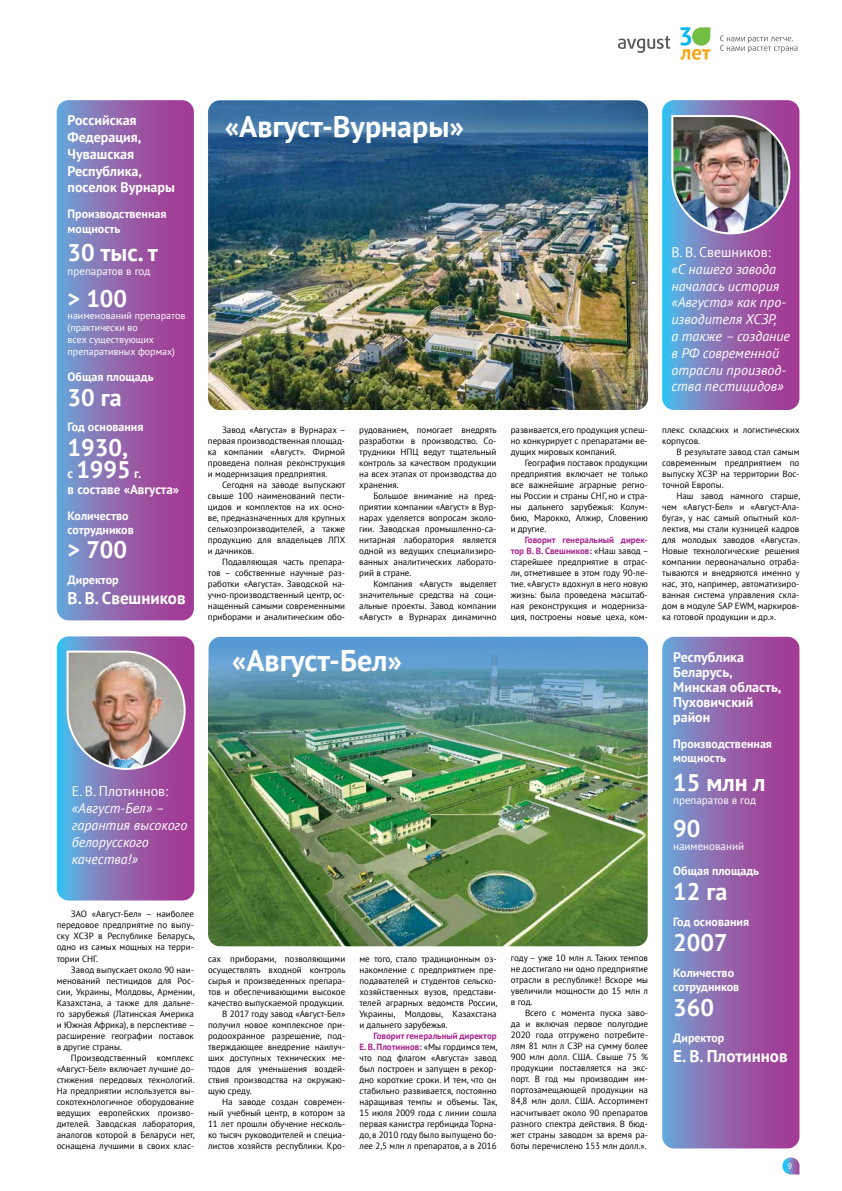
<style>
.page{position:relative;width:842px;height:1191px;background:#fff}
.page>*{position:absolute;margin:0;border:0;box-sizing:border-box;transform-origin:0 0}
.t1{font:700 30px "PT Sans";color:#fff}
.t2{font:700 24px/22px "PT Sans";color:#fff}
.t3{font:700 17px "PT Sans";color:#fff}
.t4{font:italic 14px/16.8px "PT Sans";color:#fff}
.t5{font:700 14px/16.8px "PT Sans";color:#fff}
.t6{font:14px "PT Sans";color:#fff}
.t7{font:700 13px "PT Sans";color:#fff}
.t8{font:700 12px/14.4px "PT Sans";color:#fff}
.t9{font:11px "PT Sans";color:#fff}
.t10{font:10px/12px "PT Sans";color:#fff}
.t11{font:9px/11px "PT Sans";color:#000;text-align:justify}
.t12{font:8px "PT Sans";color:#fff}
.s1{font-size:13px}
.s2{font-weight:700;color:#a8228e}
</style>
<div class="page">
<svg style="left:782px;top:1157px;width:17px;height:17px"></svg>
<svg style="left:680px;top:27px;width:30px;height:33px"></svg>
<svg style="left:618px;top:36px;width:52px;height:17px"></svg>
<svg style="left:720px;top:35px;width:77px;height:18px"></svg>
<img style="left:208px;top:100px;width:440px;height:310px">
<img style="left:208px;top:100px;width:440px;height:237px;border-radius:12px">
<img style="left:208px;top:636px;width:440px;height:310px">
<img style="left:209px;top:637px;width:439px;height:236px;border-radius:12px">
<svg style="left:662px;top:100px;width:137px;height:310px;background:#866fb5"></svg>
<img style="left:670px;top:114px;width:121px;height:121px">
<svg style="left:57px;top:636px;width:137px;height:264px;background:#947faa"></svg>
<svg style="left:57px;top:100px;width:137px;height:520px;background:#8f66ad"></svg>
<svg style="left:662px;top:637px;width:137px;height:511px;background:#8f66ae"></svg>
<h3 class="t5" style="left:68px;top:112px;width:109px">Российская<br>Федерация,<br>Чувашская<br>Республика, поселок Вурнары</h3>
<h3 class="t8" style="left:68px;top:206px;width:100px">Производственная мощность</h3>
<h2 class="t2" style="left:68px;top:241px;width:92px">30 тыс. т</h2>
<p class="t9" style="left:68px;top:264px;width:84px">препаратов в год</p>
<h2 class="t2" style="left:68px;top:287px;width:61px">&gt; 100</h2>
<p class="t10" style="left:68px;top:309px;width:119px">наименований препаратов (практически во<br>всех существующих препаративных формах)</p>
<h3 class="t8" style="left:68px;top:369px;width:87px">Общая площадь</h3>
<h2 class="t2" style="left:68px;top:386px;width:56px">30 га</h2>
<h3 class="t8" style="left:68px;top:420px;width:77px">Год основания</h3>
<h2 class="t2" style="left:68px;top:436px;width:75px">1930,<br><span class="s1">с</span> 1995 <span class="s1">г.</span></h2>
<h3 class="t7" style="left:68px;top:481px;width:113px">в составе «Августа»</h3>
<h3 class="t8" style="left:68px;top:508px;width:68px">Количество сотрудников</h3>
<h2 class="t2" style="left:68px;top:538px;width:61px">&gt; 700</h2>
<h3 class="t8" style="left:68px;top:572px;width:53px">Директор</h3>
<h3 class="t3" style="left:68px;top:587px;width:120px">В. В. Свешников</h3>
<h1 class="t1" style="left:225px;top:107px;width:241px">«Август-Вурнары»</h1>
<p class="t11" style="left:208px;top:424px;width:139px;text-indent:14px">Завод «Августа» в Вурнарах – первая производственная площад&shy;ка компании «Август». Фирмой проведена полная реконструкция и модернизация предприятия.</p>
<p class="t11" style="left:208px;top:479px;width:139px;text-indent:14px">Сегодня на заводе выпускают свыше 100 наименований пести&shy;цидов и комплектов на их осно&shy;ве, предназначенных для крупных сельхозпроизводителей, а также продукцию для владельцев ЛПХ и дачников.</p>
<p class="t11" style="left:208px;top:556px;width:139px;text-indent:14px">Подавляющая часть препара&shy;тов – собственные научные раз&shy;работки «Августа». Заводской на&shy;учно-производственный центр, ос&shy;нащенный самыми современными приборами и аналитическим обо-</p>
<p class="t11" style="left:359px;top:424px;width:139px">рудованием, помогает внедрять разработки в производство. Со&shy;трудники НПЦ ведут тщательный контроль за качеством продукции на всех этапах от производства до хранения.</p>
<p class="t11" style="left:359px;top:490px;width:139px;text-indent:14px">Большое внимание на пред&shy;приятии компании «Август» в Вур&shy;нарах уделяется вопросам эколо&shy;гии. Заводская промышленно-са&shy;нитарная лаборатория является одной из ведущих специализиро&shy;ванных аналитических лаборато&shy;рий в стране.</p>
<p class="t11" style="left:359px;top:578px;width:139px;text-indent:14px">Компания «Август» выделяет значительные средства на соци&shy;альные проекты. Завод компании «Август» в Вурнарах динамично</p>
<h1 class="t1" style="left:232px;top:641px;width:172px">«Август-Бел»</h1>
<p class="t11" style="left:511px;top:424px;width:139px">развивается, его продукция успеш&shy;но конкурирует с препаратами ве&shy;дущих мировых компаний.</p>
<p class="t11" style="left:511px;top:457px;width:139px;text-indent:14px">География поставок продукции предприятия включает не только все важнейшие аграрные регио&shy;ны России и страны СНГ, но и стра&shy;ны дальнего зарубежья: Колум&shy;бию, Марокко, Алжир, Словению и другие.</p>
<p class="t11" style="left:511px;top:534px;width:139px;text-indent:14px"><span class="s2">Говорит генеральный дирек&shy;тор В. В. Свешников:</span> «Наш завод – старейшее предприятие в отрас&shy;ли, отметившее в этом году 90-ле&shy;тие. «Август» вдохнул в него новую жизнь: была проведена масштаб&shy;ная реконструкция и модерниза&shy;ция, построены новые цеха, ком-</p>
<h3 class="t6" style="left:72px;top:782px;width:98px">Е. В. Плотиннов:</h3>
<h3 class="t4" style="left:72px;top:799px;width:117px">«Август-Бел» – гарантия высокого белорусского качества!»</h3>
<p class="t11" style="left:57px;top:908px;width:139px;text-indent:14px">ЗАО «Август-Бел» – наиболее передовое предприятие по выпу&shy;ску ХСЗР в Республике Беларусь, одно из самых мощных на терри&shy;тории СНГ.</p>
<p class="t11" style="left:57px;top:963px;width:139px;text-indent:14px">Завод выпускает около 90 наи&shy;менований пестицидов для Рос&shy;сии, Украины, Молдовы, Армении, Казахстана, а также для дальне&shy;го зарубежья (Латинская Америка и Южная Африка), в перспективе – расширение географии поставок в другие страны.</p>
<p class="t11" style="left:57px;top:1051px;width:139px;text-indent:14px">Производственный комплекс «Август-Бел» включает лучшие до&shy;стижения передовых технологий.<br>На предприятии используется вы&shy;сокотехнологичное оборудование ведущих европейских произво&shy;дителей. Заводская лаборатория, аналогов которой в Беларуси нет, оснащена лучшими в своих клас-</p>
<p class="t11" style="left:208px;top:952px;width:139px">сах приборами, позволяющими</p>
<p class="t11" style="left:208px;top:963px;width:139px">осуществлять входной контроль</p>
<p class="t11" style="left:208px;top:974px;width:139px">сырья и произведенных препара-</p>
<p class="t11" style="left:208px;top:985px;width:139px">тов и обеспечивающими высокое</p>
<p class="t11" style="left:208px;top:996px;width:138px">качество выпускаемой продукции.</p>
<p class="t11" style="left:222px;top:1007px;width:125px">В 2017 году завод «Август-Бел»</p>
<p class="t11" style="left:208px;top:1018px;width:139px">получил новое комплексное при-</p>
<p class="t11" style="left:208px;top:1029px;width:139px">родоохранное разрешение, под-</p>
<p class="t11" style="left:208px;top:1040px;width:139px">тверждающее внедрение наилуч-</p>
<p class="t11" style="left:208px;top:1051px;width:139px">ших доступных технических ме-</p>
<p class="t11" style="left:208px;top:1062px;width:139px">тодов для уменьшения воздей-</p>
<p class="t11" style="left:208px;top:1073px;width:139px">ствия производства на окружаю-</p>
<p class="t11" style="left:208px;top:1084px;width:45px">щую среду.</p>
<p class="t11" style="left:222px;top:1095px;width:125px">На заводе создан современ-</p>
<p class="t11" style="left:208px;top:1106px;width:139px">ный учебный центр, в котором за</p>
<p class="t11" style="left:208px;top:1117px;width:139px">11 лет прошли обучение несколь-</p>
<p class="t11" style="left:208px;top:1128px;width:139px">ко тысяч руководителей и специа-</p>
<p class="t11" style="left:208px;top:1139px;width:139px">листов хозяйств республики. Кро-</p>
<p class="t11" style="left:359px;top:952px;width:139px">ме того, стало традиционным оз&shy;накомление с предприятием пре&shy;подавателей и студентов сельско&shy;хозяйственных вузов, представи&shy;телей аграрных ведомств России, Украины, Молдовы, Казахстана и дальнего зарубежья.</p>
<p class="t11" style="left:359px;top:1029px;width:139px;text-indent:14px"><span class="s2">Говорит генеральный директор Е. В. Плотиннов:</span> «Мы гордимся тем, что под флагом «Августа» завод был построен и запущен в рекор&shy;дно короткие сроки. И тем, что он стабильно развивается, постоянно наращивая темпы и объемы. Так, 15 июля 2009 года с линии сошла первая канистра гербицида Торна&shy;до, в 2010 году было выпущено бо&shy;лее 2,5 млн л препаратов, а в 2016</p>
<p class="t11" style="left:511px;top:952px;width:139px">году – уже 10 млн л. Таких темпов не достигало ни одно предприятие отрасли в республике! Вскоре мы увеличили мощности до 15 млн л в год.</p>
<p class="t11" style="left:511px;top:1007px;width:139px;text-indent:14px">Всего с момента пуска заво&shy;да и включая первое полугодие 2020 года отгружено потребите&shy;лям 81 млн л СЗР на сумму более 900 млн долл. США. Свыше 75 % продукции поставляется на экс&shy;порт. В год мы производим им&shy;портозамещающей продукции на 84,8 млн долл. США. Ассортимент насчитывает около 90 препаратов разного спектра действия. В бюд&shy;жет страны заводом за время ра&shy;боты перечислено 153 млн долл.».</p>
<h3 class="t6" style="left:671px;top:243px;width:101px">В. В. Свешников:</h3>
<h3 class="t4" style="left:671px;top:260px;width:120px">«С нашего завода началась история «Августа» как про&shy;изводителя ХСЗР,<br>а также – создание в РФ современной отрасли производ&shy;ства пестицидов»</h3>
<p class="t11" style="left:662px;top:424px;width:139px">плекс складских и логистических корпусов.</p>
<p class="t11" style="left:662px;top:446px;width:139px;text-indent:14px">В результате завод стал самым современным предприятием по выпуску ХСЗР на территории Вос&shy;точной Европы.</p>
<p class="t11" style="left:662px;top:490px;width:139px;text-indent:14px">Наш завод намного старше, чем «Август-Бел» и «Август-Ала&shy;буга», у нас самый опытный кол&shy;лектив, мы стали кузницей кадров для молодых заводов «Августа».<br>Новые технологические решения компании первоначально отраба&shy;тываются и внедряются именно у нас, это, например, автоматизиро&shy;ванная система управления скла&shy;дом в модуле SAP EWM, маркиров&shy;ка готовой продукции и др.».</p>
<h3 class="t5" style="left:673px;top:649px;width:109px;line-height:15px">Республика<br>Беларусь,<br>Минская область,<br>Пуховичский район</h3>
<h3 class="t8" style="left:673px;top:736px;width:100px">Производственная мощность</h3>
<h2 class="t2" style="left:673px;top:771px;width:94px">15 млн л</h2>
<p class="t9" style="left:673px;top:793px;width:84px">препаратов в год</p>
<h2 class="t2" style="left:673px;top:816px;width:29px">90</h2>
<p class="t9" style="left:673px;top:838px;width:72px">наименований</p>
<h3 class="t8" style="left:673px;top:863px;width:87px">Общая площадь</h3>
<h2 class="t2" style="left:673px;top:880px;width:56px">12 га</h2>
<h3 class="t8" style="left:673px;top:914px;width:77px">Год основания</h3>
<h2 class="t2" style="left:673px;top:931px;width:56px">2007</h2>
<h3 class="t8" style="left:673px;top:965px;width:68px">Количество сотрудников</h3>
<h2 class="t2" style="left:673px;top:996px;width:42px">360</h2>
<h3 class="t8" style="left:673px;top:1030px;width:53px">Директор</h3>
<h3 class="t3" style="left:673px;top:1044px;width:116px">Е. В. Плотиннов</h3>
<p class="t12" style="left:788px;top:1161px;width:6px">9</p>
</div>
